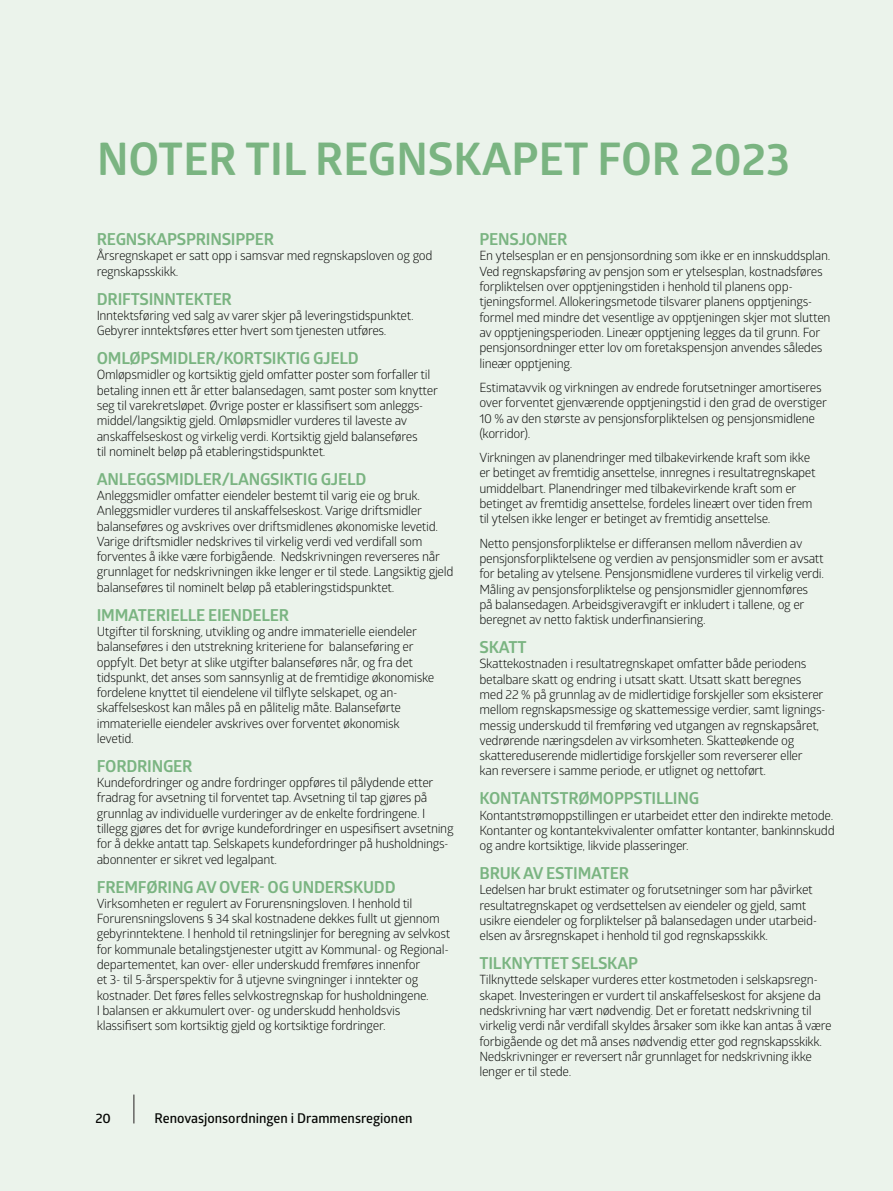
<style>
.page{position:relative;width:893px;height:1191px;background:#ebf3eb}
.page>*{position:absolute;margin:0;border:0;box-sizing:border-box;transform-origin:0 0}
.t1{font:700 45px "Glober";color:#7ab481}
.t2{font:700 16.5px "Glober";letter-spacing:-.015em;color:#7ab481}
.t3{font:600 13.5px "Glober";color:#040503}
.t4{font:12.75px/15.3px "Glober";letter-spacing:-.025em;color:#040503}
</style>
<div class="page">
<svg style="left:134px;top:1094px;width:1px;height:29px"></svg>
<h1 class="t1" style="left:97px;top:127px;width:694px">NOTER TIL REGNSKAPET FOR 2023</h1>
<p class="t2" style="left:97px;top:227px;width:179px">REGNSKAPSPRINSIPPER</p>
<p class="t4" style="left:97px;top:248px;width:337px">Årsregnskapet er satt opp i samsvar med regnskapsloven og god regnskapsskikk.</p>
<p class="t2" style="left:97px;top:287px;width:137px">DRIFTSINNTEKTER</p>
<p class="t4" style="left:97px;top:307px;width:318px">Inntektsføring ved salg av varer skjer på leveringstidspunktet.<br>Gebyrer inntektsføres etter hvert som tjenesten utføres.</p>
<p class="t2" style="left:97px;top:346px;width:263px">OMLØPSMIDLER/KORTSIKTIG GJELD</p>
<p class="t4" style="left:97px;top:367px;width:343px">Omløpsmidler og kortsiktig gjeld omfatter poster som forfaller til betaling innen ett år etter balansedagen, samt poster som knytter seg til varekretsløpet. Øvrige poster er klassifisert som anleggs&shy;middel/langsiktig gjeld. Omløpsmidler vurderes til laveste av anskaffelseskost og virkelig verdi. Kortsiktig gjeld balanseføres<br>til nominelt beløp på etableringstidspunktet.</p>
<p class="t2" style="left:97px;top:467px;width:271px">ANLEGGSMIDLER/LANGSIKTIG GJELD</p>
<p class="t4" style="left:97px;top:487px;width:358px">Anleggsmidler omfatter eiendeler bestemt til varig eie og bruk.<br>Anleggsmidler vurderes til anskaffelseskost. Varige driftsmidler balanseføres og avskrives over driftsmidlenes økonomiske levetid.<br>Varige driftsmidler nedskrives til virkelig verdi ved verdifall som forventes å ikke være forbigående. Nedskrivningen reverseres når grunnlaget for nedskrivningen ikke lenger er til stede. Langsiktig gjeld balanseføres til nominelt beløp på etableringstidspunktet.</p>
<p class="t2" style="left:97px;top:603px;width:194px">IMMATERIELLE EIENDELER</p>
<p class="t4" style="left:97px;top:623px;width:339px">Utgifter til forskning, utvikling og andre immaterielle eiendeler balanseføres i den utstrekning kriteriene for balanseføring er oppfylt. Det betyr at slike utgifter balanseføres når, og fra det tidspunkt, det anses som sannsynlig at de fremtidige økonomiske fordelene knyttet til eiendelene vil tilflyte selskapet, og an&shy;skaffelseskost kan måles på en pålitelig måte. Balanseførte immaterielle eiendeler avskrives over forventet økonomisk levetid.</p>
<p class="t2" style="left:97px;top:754px;width:97px">FORDRINGER</p>
<p class="t4" style="left:97px;top:774px;width:358px">Kundefordringer og andre fordringer oppføres til pålydende etter fradrag for avsetning til forventet tap. Avsetning til tap gjøres på grunnlag av individuelle vurderinger av de enkelte fordringene. I tillegg gjøres det for øvrige kundefordringer en uspesifisert avsetning for å dekke antatt tap. Selskapets kundefordringer på husholdnings&shy;abonnenter er sikret ved legalpant.</p>
<p class="t2" style="left:97px;top:874px;width:300px">FREMFØRING AV OVER- OG UNDERSKUDD</p>
<p class="t4" style="left:97px;top:895px;width:355px">Virksomheten er regulert av Forurensningsloven. I henhold til Forurensningslovens § 34 skal kostnadene dekkes fullt ut gjennom gebyrinntektene. I henhold til retningslinjer for beregning av selvkost for kommunale betalingstjenester utgitt av Kommunal- og Regional&shy;departementet, kan over- eller underskudd fremføres innenfor<br>et 3- til 5-årsperspektiv for å utjevne svingninger i inntekter og kostnader. Det føres felles selvkostregnskap for husholdningene.<br>I balansen er akkumulert over- og underskudd henholdsvis klassifisert som kortsiktig gjeld og kortsiktige fordringer.</p>
<p class="t3" style="left:95px;top:1109px;width:17px">20</p>
<p class="t3" style="left:155px;top:1109px;width:260px">Renovasjonsordningen i Drammensregionen</p>
<p class="t2" style="left:480px;top:227px;width:90px">PENSJONER</p>
<p class="t4" style="left:479px;top:248px;width:353px">En ytelsesplan er en pensjonsordning som ikke er en innskuddsplan.<br>Ved regnskapsføring av pensjon som er ytelsesplan, kostnadsføres forpliktelsen over opptjeningstiden i henhold til planens opp&shy;tjeningsformel. Allokeringsmetode tilsvarer planens opptjenings&shy;formel med mindre det vesentlige av opptjeningen skjer mot slutten av opptjeningsperioden. Lineær opptjening legges da til grunn. For pensjonsordninger etter lov om foretakspensjon anvendes således lineær opptjening.</p>
<p class="t4" style="left:479px;top:379px;width:349px">Estimatavvik og virkningen av endrede forutsetninger amortiseres over forventet gjenværende opptjeningstid i den grad de overstiger 10 % av den største av pensjonsforpliktelsen og pensjonsmidlene (korridor).</p>
<p class="t4" style="left:479px;top:449px;width:338px">Virkningen av planendringer med tilbakevirkende kraft som ikke er betinget av fremtidig ansettelse, innregnes i resultatregnskapet umiddelbart. Planendringer med tilbakevirkende kraft som er betinget av fremtidig ansettelse, fordeles lineært over tiden frem til ytelsen ikke lenger er betinget av fremtidig ansettelse.</p>
<p class="t4" style="left:479px;top:535px;width:346px">Netto pensjonsforpliktelse er differansen mellom nåverdien av pensjonsforpliktelsene og verdien av pensjonsmidler som er avsatt for betaling av ytelsene. Pensjonsmidlene vurderes til virkelig verdi.<br>Måling av pensjonsforpliktelse og pensjonsmidler gjennomføres på balansedagen. Arbeidsgiveravgift er inkludert i tallene, og er beregnet av netto faktisk underfinansiering.</p>
<p class="t2" style="left:480px;top:635px;width:49px">SKATT</p>
<p class="t4" style="left:479px;top:655px;width:348px">Skattekostnaden i resultatregnskapet omfatter både periodens betalbare skatt og endring i utsatt skatt. Utsatt skatt beregnes med 22 % på grunnlag av de midlertidige forskjeller som eksisterer mellom regnskapsmessige og skattemessige verdier, samt lignings&shy;messig underskudd til fremføring ved utgangen av regnskapsåret, vedrørende næringsdelen av virksomheten. Skatteøkende og skattereduserende midlertidige forskjeller som reverserer eller<br>kan reversere i samme periode, er utlignet og nettoført.</p>
<p class="t2" style="left:480px;top:786px;width:221px">KONTANTSTRØMOPPSTILLING</p>
<p class="t4" style="left:479px;top:807px;width:357px;text-align:justify">Kontantstrømoppstillingen er utarbeidet etter den indirekte metode.<br>Kontanter og kontantekvivalenter omfatter kontanter, bankinnskudd og andre kortsiktige, likvide plasseringer.</p>
<p class="t2" style="left:480px;top:861px;width:151px">BRUK AV ESTIMATER</p>
<p class="t4" style="left:479px;top:881px;width:339px">Ledelsen har brukt estimater og forutsetninger som har påvirket resultatregnskapet og verdsettelsen av eiendeler og gjeld, samt usikre eiendeler og forpliktelser på balansedagen under utarbeid&shy;elsen av årsregnskapet i henhold til god regnskapsskikk.</p>
<p class="t2" style="left:480px;top:951px;width:160px">TILKNYTTET SELSKAP</p>
<p class="t4" style="left:479px;top:971px;width:354px">Tilknyttede selskaper vurderes etter kostmetoden i selskapsregn&shy;skapet. Investeringen er vurdert til anskaffelseskost for aksjene da nedskrivning har vært nødvendig. Det er foretatt nedskrivning til virkelig verdi når verdifall skyldes årsaker som ikke kan antas å være forbigående og det må anses nødvendig etter god regnskapsskikk.<br>Nedskrivninger er reversert når grunnlaget for nedskrivning ikke lenger er til stede.</p>
</div>
